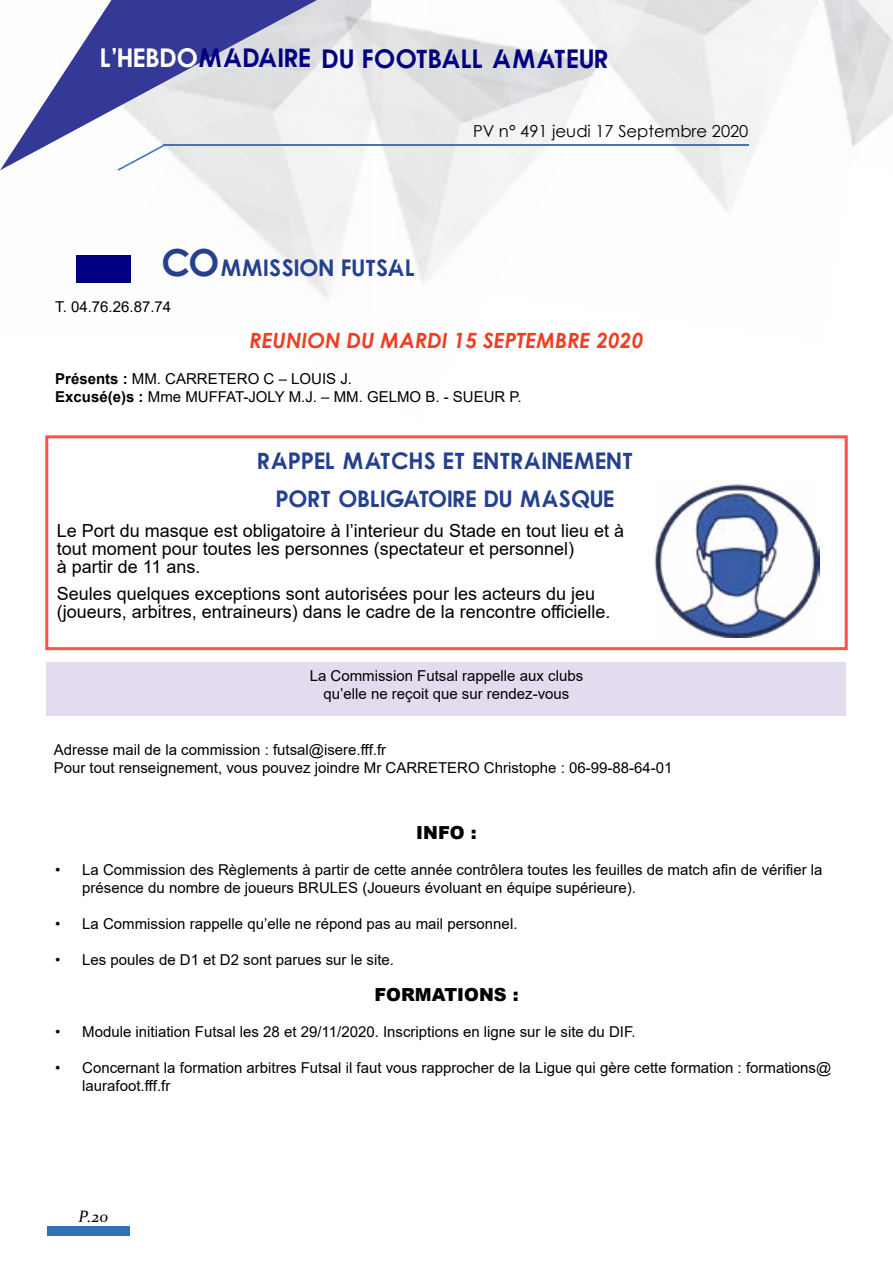
<style>
.page{position:relative;width:893px;height:1263px;background:#fff}
.page>*{position:absolute;margin:0;border:0;box-sizing:border-box;transform-origin:0 0}
.t1{font:700 27px "Qualy";color:#000080}
.t2{font:700 24px/37.2px "Qualy";color:#25408f;text-align:center}
.t3{font:italic 700 21px "Century Gothic";color:#f03e24}
.t4{font:18px/18px "Arial";color:#000}
.t5{font:900 18px "Arial";color:#000}
.t6{font:16.5px "Century Gothic";color:#000}
.t7{font:italic 16.5px "Constantia";color:#000}
.t8{font:15px/18px "Arial";color:#000}
.s1{color:#fff}
.s2{font-family:"Adobe Fan Heiti Std";font-size:54px;color:#000080}
.s3{font-size:39px}
.s4{font-weight:700}
</style>
<div class="page">
<img style="left:699px;top:0;width:58px;height:211px">
<img style="left:389px;top:0;width:310px;height:284px">
<svg style="left:0;top:170px;width:357px;height:129px"></svg>
<svg style="left:0;top:0;width:571px;height:170px"></svg>
<hr style="left:163px;top:145px;width:585px;height:1px;background:#4472c4">
<svg style="left:118px;top:145px;width:46px;height:26px"></svg>
<div style="left:47px;top:1226px;width:83px;height:10px;background:#2e74b5"></div>
<img style="left:757px;top:0;width:136px;height:146px">
<div style="left:47px;top:662px;width:799px;height:53px;background:#e3dbee"></div>
<img style="left:654px;top:484px;width:165px;height:154px">
<div style="left:45px;top:435px;width:803px;height:215px;border:3px solid #ff5050"></div>
<h1 class="t1" style="left:102px;top:43px;width:510px"><span class="s1">L’HEBDO</span>MADAIRE DU FOOTBALL AMATEUR</h1>
<p class="t6" style="left:473px;top:119px;width:277px">PV n° 491 jeudi 17 Septembre 2020</p>
<h2 class="t2" style="left:77px;top:248px;width:341px"><span class="s2">▄</span> <span class="s3">CO</span>MMISSION FUTSAL</h2>
<p class="t8" style="left:55px;top:297px;width:117px">T. 04.76.26.87.74</p>
<h3 class="t3" style="left:249px;top:324px;width:395px">REUNION DU MARDI 15 SEPTEMBRE 2020</h3>
<p class="t8" style="left:55px;top:369px;width:468px"><span class="s4">Présents :</span> MM. CARRETERO C – LOUIS J.<br><span class="s4">Excusé(e)s :</span> Mme MUFFAT-JOLY M.J. – MM. GELMO B. - SUEUR P.</p>
<h2 class="t2" style="left:259px;top:442px;width:377px">RAPPEL MATCHS ET ENTRAINEMENT<br>PORT OBLIGATOIRE DU MASQUE</h2>
<p class="t4" style="left:57px;top:522px;width:569px">Le Port du masque est obligatoire à l’interieur du Stade en tout lieu et à tout moment pour toutes les personnes (spectateur et personnel)<br>à partir de 11 ans.</p>
<p class="t4" style="left:57px;top:584px;width:555px">Seules quelques exceptions sont autorisées pour les acteurs du jeu (joueurs, arbitres, entraineurs) dans le cadre de la rencontre officielle.</p>
<p class="t8" style="left:310px;top:667px;width:275px;text-align:center">La Commission Futsal rappelle aux clubs qu’elle ne reçoit que sur rendez-vous</p>
<p class="t8" style="left:54px;top:741px;width:620px">Adresse mail de la commission : futsal@isere.fff.fr<br>Pour tout renseignement, vous pouvez joindre Mr CARRETERO Christophe : 06-99-88-64-01</p>
<p class="t5" style="left:416px;top:820px;width:62px">INFO :</p>
<p class="t8" style="left:82px;top:861px;width:742px;text-indent:-27px">• La Commission des Règlements à partir de cette année contrôlera toutes les feuilles de match afin de vérifier la présence du nombre de joueurs BRULES (Joueurs évoluant en équipe supérieure).</p>
<p class="t8" style="left:55px;top:915px;width:464px">• La Commission rappelle qu’elle ne répond pas au mail personnel.</p>
<p class="t8" style="left:55px;top:951px;width:340px">• Les poules de D1 et D2 sont parues sur le site.</p>
<p class="t5" style="left:374px;top:982px;width:146px">FORMATIONS :</p>
<p class="t8" style="left:55px;top:1023px;width:582px">• Module initiation Futsal les 28 et 29/11/2020. Inscriptions en ligne sur le site du DIF.</p>
<p class="t8" style="left:82px;top:1059px;width:750px;text-indent:-27px">• Concernant la formation arbitres Futsal il faut vous rapprocher de la Ligue qui gère cette formation : formations@ laurafoot.fff.fr</p>
<p class="t7" style="left:78px;top:1205px;width:32px">P.20</p>
</div>
